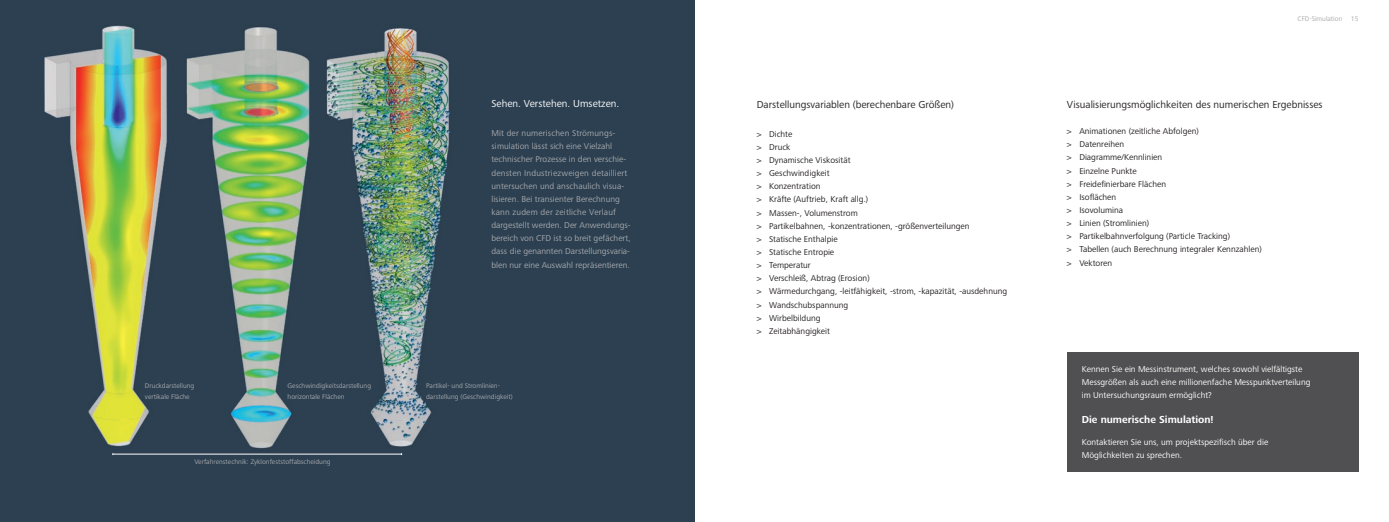
<style>
.page{position:relative;width:1389px;height:522px;background:#fff}
.page>*{position:absolute;margin:0;border:0;box-sizing:border-box;transform-origin:0 0}
.t1{font:10.5px "Frutiger Next Pro";color:#231f20}
.t2{font:10.5px "Frutiger Next Pro";color:#fff}
.t3{font:700 10.5px "Frutiger Next Pro";color:#fff}
.t4{font:8.75px/13.1px "Frutiger Next Pro";color:#231f20}
.t5{font:8.75px/13.1px "Frutiger Next Pro";color:#a8a9ad}
.t6{font:8.75px/13.1px "Frutiger Next Pro";color:#fff}
.t7{font:7px/10.5px "Frutiger Next Pro";color:#a8a9ad}
</style>
<div class="page">
<img style="left:0;top:0;width:694px;height:521px">
<hr style="left:113px;top:453px;width:288px;height:1px;background:#fff">
<div style="left:1066px;top:352px;width:292px;height:120px;background:#505052"></div>
<p class="t7" style="left:145px;top:380px;width:51px">Druckdarstellung vertikale Fläche</p>
<p class="t7" style="left:287px;top:380px;width:85px">Geschwindigkeitsdarstellung horizontale Flächen</p>
<p class="t7" style="left:194px;top:455px;width:138px">Verfahrenstechnik: Zyklonfeststoffabscheidung</p>
<p class="t2" style="left:491px;top:98px;width:129px">Sehen. Verstehen. Umsetzen.</p>
<p class="t5" style="left:491px;top:126px;width:141px">Mit der numerischen Strömungs&shy;simulation lässt sich eine Vielzahl technischer Prozesse in den verschie&shy;densten Industriezweigen detailliert untersuchen und anschaulich visua&shy;lisieren. Bei transienter Berechnung kann zudem der zeitliche Verlauf dargestellt werden. Der Anwendungs&shy;bereich von CFD ist so breit gefächert, dass die genannten Darstellungsvaria&shy;blen nur eine Auswahl repräsentieren.</p>
<p class="t7" style="left:426px;top:380px;width:88px">Partikel- und Stromlinien&shy;darstellung (Geschwindigkeit)</p>
<p class="t1" style="left:756px;top:98px;width:199px">Darstellungsvariablen (berechenbare Größen)</p>
<p class="t4" style="left:756px;top:127px;width:252px">&gt; Dichte<br>&gt; Druck<br>&gt; Dynamische Viskosität<br>&gt; Geschwindigkeit<br>&gt; Konzentration<br>&gt; Kräfte (Auftrieb, Kraft allg.)<br>&gt; Massen-, Volumenstrom<br>&gt; Partikelbahnen, -konzentrationen, -größenverteilungen<br>&gt; Statische Enthalpie<br>&gt; Statische Entropie<br>&gt; Temperatur<br>&gt; Verschleiß, Abtrag (Erosion)<br>&gt; Wärmedurchgang, -leitfähigkeit, -strom, -kapazität, -ausdehnung &gt; Wandschubspannung<br>&gt; Wirbelbildung<br>&gt; Zeitabhängigkeit</p>
<p class="t7" style="left:1297px;top:14px;width:62px">CFD-Simulation 1 5</p>
<p class="t1" style="left:1066px;top:98px;width:257px">Visualisierungsmöglichkeiten des numerischen Ergebnisses</p>
<p class="t4" style="left:1066px;top:124px;width:196px">&gt; Animationen (zeitliche Abfolgen)<br>&gt; Datenreihen<br>&gt; Diagramme/Kennlinien<br>&gt; Einzelne Punkte<br>&gt; Freidefinierbare Flächen<br>&gt; Isoflächen<br>&gt; Isovolumina<br>&gt; Linien (Stromlinien)<br>&gt; Partikelbahnverfolgung (Particle Tracking)<br>&gt; Tabellen (auch Berechnung integraler Kennzahlen) &gt; Vektoren</p>
<p class="t6" style="left:1081px;top:362px;width:230px">Kennen Sie ein Messinstrument, welches sowohl vielfältigste<br>Messgrößen als auch eine millionenfache Messpunktverteilung im Untersuchungsraum ermöglicht?</p>
<p class="t3" style="left:1081px;top:413px;width:133px">Die numerische Simulation!</p>
<p class="t6" style="left:1081px;top:435px;width:188px">Kontaktieren Sie uns, um projektspezifisch über die<br>Möglichkeiten zu sprechen.</p>
</div>
